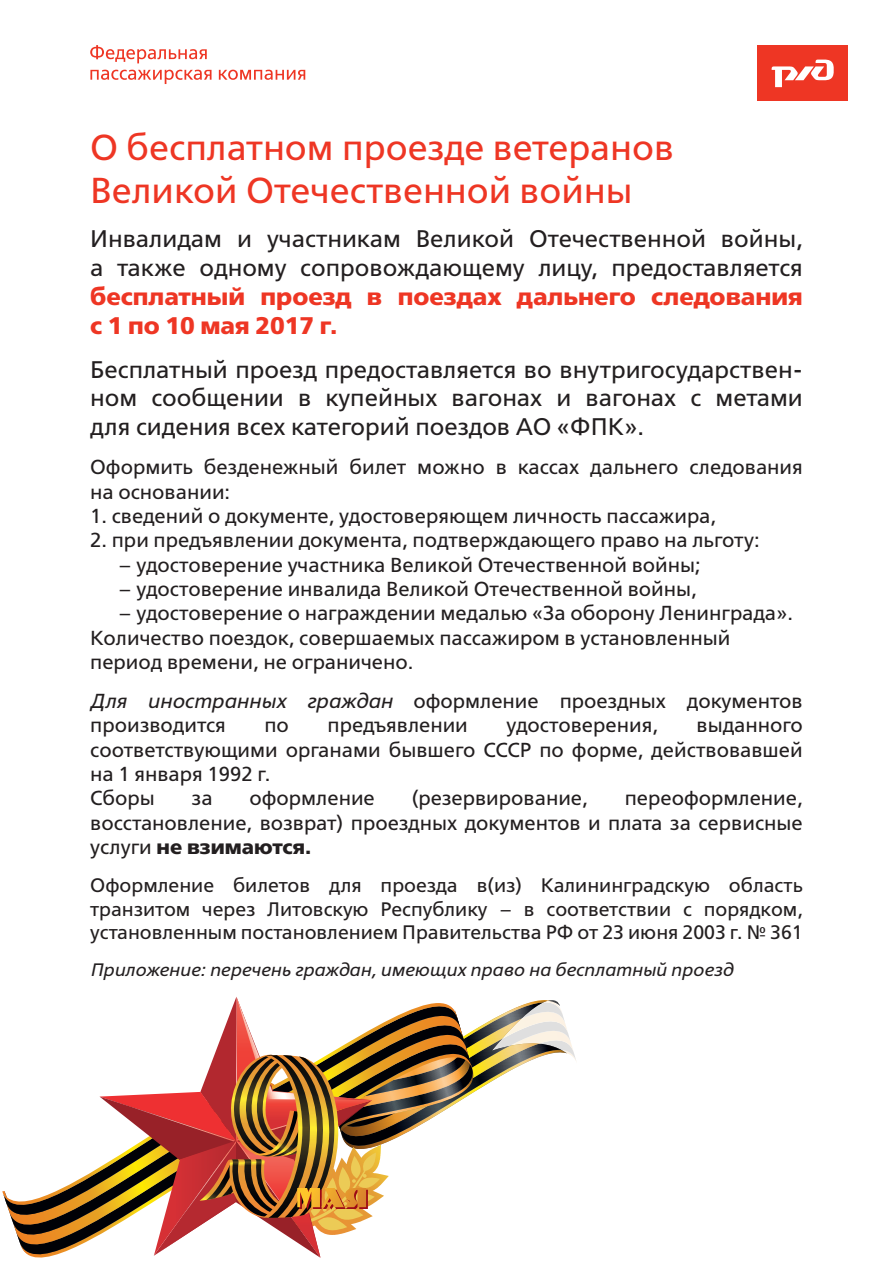
<style>
.page{position:relative;width:893px;height:1263px;background:#fff}
.page>*{position:absolute;margin:0;border:0;box-sizing:border-box;transform-origin:0 0}
.t1{font:36px/43.2px "FSRAILWAY Book";color:#ee3624}
.t2{font:24px/28.8px "FSRAILWAY Book";color:#231f20}
.t3{font:24px/28.8px "FSRAILWAY Bold";color:#ee3624}
.t4{font:20.25px/24.3px "FSRAILWAY Book";color:#231f20}
.t5{font:20.25px "FSRAILWAY Bold";color:#231f20}
.t6{font:19.5px/23.4px "FSRAILWAY Book";color:#231f20;text-align:justify}
.t7{font:italic 18px "FSRAILWAY Book";color:#231f20}
.s1{font-style:italic}
.s2{font-family:"FSRAILWAY Book"}
</style>
<div class="page">
<div style="left:757px;top:45px;width:91px;height:56px;background:#ee3624"></div>
<svg style="left:772px;top:60px;width:62px;height:27px"></svg>
<svg style="left:90px;top:45px;width:117px;height:18px"></svg>
<svg style="left:90px;top:70px;width:122px;height:14px"></svg>
<svg style="left:219px;top:70px;width:86px;height:10px"></svg>
<svg style="left:2px;top:1191px;width:17px;height:35px"></svg>
<svg style="left:19px;top:997px;width:557px;height:261px"></svg>
<h1 class="t1" style="left:90px;top:126px;width:585px">О бесплатном проезде ветеранов<br>Великой Отечественной войны</h1>
<p class="t2" style="left:90px;top:225px;width:714px">Инвалидам и участникам Великой Отечественной войны, а также одному сопровождающему лицу, предоставляется</p>
<p class="t3" style="left:90px;top:282px;width:714px">бесплатный проезд в поездах дальнего следования с 1 по 10 мая 2017 г.</p>
<p class="t2" style="left:90px;top:355px;width:714px;text-align:justify">Бесплатный проезд предоставляется во внутригосударствен&shy;ном сообщении в купейных вагонах и вагонах с метами для сидения всех категорий поездов АО «ФПК».</p>
<p class="t4" style="left:90px;top:455px;width:714px">Оформить безденежный билет можно в кассах дальнего следования на основании:</p>
<p class="t4" style="left:90px;top:504px;width:627px">1. сведений о документе, удостоверяющем личность пассажира,</p>
<p class="t4" style="left:90px;top:528px;width:671px">2. при предъявлении документа, подтверждающего право на льготу:</p>
<p class="t4" style="left:118px;top:552px;width:584px">– удостоверение участника Великой Отечественной войны;</p>
<p class="t4" style="left:118px;top:577px;width:580px">– удостоверение инвалида Великой Отечественной войны,</p>
<p class="t4" style="left:90px;top:601px;width:704px;text-indent:28px">– удостоверение о награждении медалью «За оборону Ленинграда».<br>Количество поездок, совершаемых пассажиром в установленный период времени, не ограничено.</p>
<p class="t4" style="left:90px;top:689px;width:714px"><span class="s1">Для иностранных граждан</span> оформление проездных документов производится</p>
<p class="t4" style="left:90px;top:713px;width:714px;text-indent:606px">выданного соответствующими органами бывшего СССР по форме, действовавшей на 1 января 1992 г.<br>Сборы</p>
<p class="t4" style="left:264px;top:713px;width:26px">по</p>
<p class="t4" style="left:327px;top:713px;width:142px">предъявлении</p>
<p class="t4" style="left:506px;top:713px;width:153px">удостоверения,</p>
<p class="t4" style="left:192px;top:786px;width:23px">за</p>
<p class="t4" style="left:249px;top:786px;width:127px">оформление</p>
<p class="t4" style="left:412px;top:786px;width:178px">(резервирование,</p>
<p class="t4" style="left:90px;top:786px;width:714px;text-align:right">переоформление,<br>восстановление, возврат) проездных документов и плата за сервисные</p>
<p class="t5" style="left:90px;top:835px;width:222px"><span class="s2">услуги</span> не взимаются.</p>
<p class="t6" style="left:90px;top:874px;width:714px">Оформление билетов для проезда в(из) Калининградскую область транзитом через Литовскую Республику – в соответствии с порядком, установленным постановлением Правительства РФ от 23 июня 2003 г. № 361</p>
<p class="t7" style="left:90px;top:959px;width:644px">Приложение: перечень граждан, имеющих право на бесплатный проезд</p>
</div>
